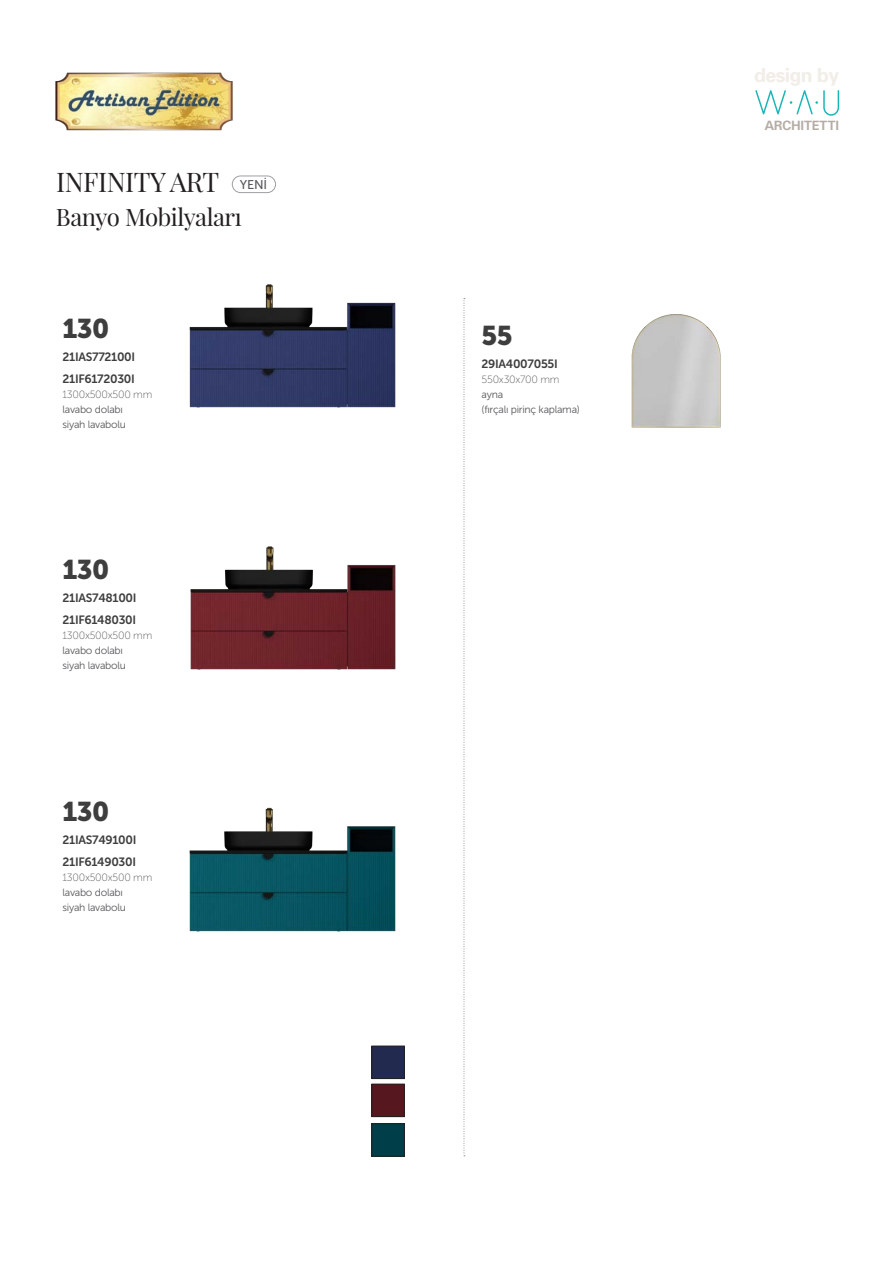
<style>
.page{position:relative;width:893px;height:1263px;background:#fff}
.page>*{position:absolute;margin:0;border:0;box-sizing:border-box;transform-origin:0 0}
.t1{font:27px "Museo Sans Cyrl 900";letter-spacing:-.02em;color:#3e3e3f}
.t2{font:27px "Playfair Display";letter-spacing:-.02em;color:#231f20}
.t3{font:24px "Playfair Display";letter-spacing:-.02em;color:#231f20}
.giant_Title{font:19.5px "Univers Bold Tr";letter-spacing:-.03em;color:#f1ede7}
.giant_Title-2{font:700 13.5px "Univers";letter-spacing:-.03em;color:#b5ada5}
.t4{font:12.6px "Museo Sans 500";color:#57585a}
.t5{font:12px "Museo Sans 700";letter-spacing:-.025em;color:#3e3e3f}
.t6{font:10.5px "Museo Sans 300";letter-spacing:-.025em;color:#57585a}
.t7{font:10.5px "Museo Sans 100";letter-spacing:-.025em;color:#57585a}
</style>
<div class="page">
<svg style="left:755px;top:90px;width:84px;height:26px"></svg>
<img style="left:374px;top:1086px;width:29px;height:29px">
<div style="left:372px;top:1084px;width:33px;height:33px;border:1px solid #231f20"></div>
<img style="left:374px;top:1125px;width:29px;height:29px">
<div style="left:372px;top:1123px;width:33px;height:33px;border:1px solid #231f20"></div>
<img style="left:374px;top:1048px;width:29px;height:29px">
<div style="left:372px;top:1046px;width:33px;height:33px;border:1px solid #231f20"></div>
<img style="left:189px;top:284px;width:207px;height:124px">
<img style="left:631px;top:314px;width:90px;height:114px">
<img style="left:190px;top:546px;width:206px;height:124px">
<img style="left:189px;top:807px;width:207px;height:125px">
<svg style="left:463px;top:298px;width:2px;height:858px"></svg>
<img style="left:55px;top:72px;width:178px;height:59px">
<div style="left:232px;top:176px;width:44px;height:17px;border:1px solid #9d9fa2;border-radius:8px"></div>
<p class="t2" style="left:56px;top:165px;width:165px">INFINITY ART</p>
<p class="t4" style="left:240px;top:178px;width:29px">YENİ</p>
<p class="t3" style="left:56px;top:202px;width:187px">Banyo Mobilyaları</p>
<p class="t1" style="left:63px;top:313px;width:48px">130</p>
<p class="t5" style="left:63px;top:350px;width:74px">21IAS772100I</p>
<p class="t5" style="left:63px;top:372px;width:74px">21IF6172030I</p>
<p class="t7" style="left:63px;top:389px;width:91px">1300x500x500 mm</p>
<p class="t6" style="left:63px;top:404px;width:62px">lavabo dolabı</p>
<p class="t6" style="left:63px;top:419px;width:65px">siyah lavabolu</p>
<p class="t1" style="left:63px;top:554px;width:48px">130</p>
<p class="t5" style="left:63px;top:591px;width:76px">21IAS748100I</p>
<p class="t5" style="left:63px;top:613px;width:75px">21IF6148030I</p>
<p class="t7" style="left:63px;top:630px;width:91px">1300x500x500 mm</p>
<p class="t6" style="left:63px;top:645px;width:62px">lavabo dolabı</p>
<p class="t6" style="left:63px;top:660px;width:65px">siyah lavabolu</p>
<p class="t1" style="left:63px;top:796px;width:48px">130</p>
<p class="t5" style="left:63px;top:833px;width:75px">21IAS749100I</p>
<p class="t5" style="left:63px;top:855px;width:75px">21IF6149030I</p>
<p class="t7" style="left:63px;top:872px;width:91px">1300x500x500 mm</p>
<p class="t6" style="left:63px;top:887px;width:62px">lavabo dolabı</p>
<p class="t6" style="left:63px;top:902px;width:65px">siyah lavabolu</p>
<p class="t1" style="left:482px;top:320px;width:32px">55</p>
<p class="t5" style="left:482px;top:357px;width:78px">29IA4007055I</p>
<p class="t7" style="left:482px;top:373px;width:79px">550x30x700 mm</p>
<p class="t6" style="left:482px;top:388px;width:23px">ayna</p>
<p class="t6" style="left:482px;top:403px;width:100px">(fırçalı pirinç kaplama)</p>
<p class="giant_Title" style="left:754px;top:63px;width:86px">design by</p>
<p class="giant_Title-2" style="left:764px;top:117px;width:76px">ARCHITETTI</p>
</div>
